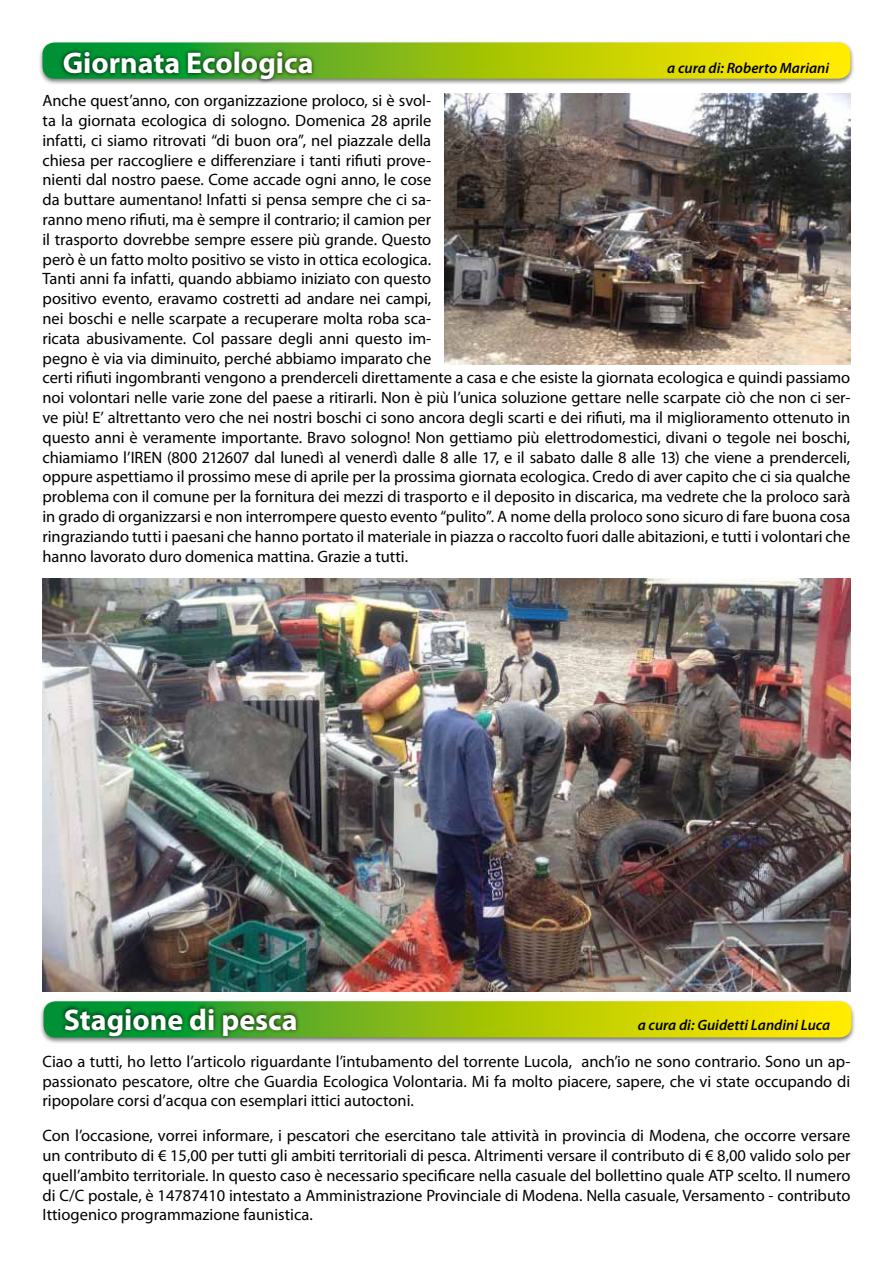
<style>
.page{position:relative;width:893px;height:1263px;background:#fff}
.page>*{position:absolute;margin:0;border:0;box-sizing:border-box;transform-origin:0 0}
.t1{font:700 30px "Myriad Pro";color:#fff}
.t2{font:16.5px/19.8px "Myriad Pro";letter-spacing:-.005em;color:#000;text-align:justify}
.t3{font:italic 600 15px "Myriad Pro";color:#000}
</style>
<div class="page">
<div style="left:38px;top:40px;width:817px;height:45px;background:#000;opacity:.55"></div>
<svg style="left:43px;top:43px;width:807px;height:36px;background:#b0c90b"></svg>
<div style="left:59px;top:47px;width:257px;height:36px;background:#000;opacity:.85"></div>
<img style="left:43px;top:579px;width:807px;height:412px">
<img style="left:444px;top:94px;width:406px;height:270px">
<div style="left:39px;top:999px;width:817px;height:45px;background:#000;opacity:.55"></div>
<svg style="left:44px;top:1001px;width:807px;height:36px;background:#b1ca0d"></svg>
<div style="left:61px;top:1004px;width:239px;height:36px;background:#000;opacity:.85"></div>
<h1 class="t1" style="left:63px;top:43px;width:252px">Giornata Ecologica</h1>
<p class="t3" style="left:667px;top:58px;width:164px">a cura di: Roberto Mariani</p>
<p class="t2" style="left:43px;top:91px;width:809px;text-align:left">Anche quest’anno, con organizzazione proloco, si è svol-<br>ta la giornata ecologica di sologno. Domenica 28 aprile<br>infatti, ci siamo ritrovati “di buon ora”, nel piazzale della<br>chiesa per raccogliere e differenziare i tanti rifiuti prove-<br>nienti dal nostro paese. Come accade ogni anno, le cose<br>da buttare aumentano! Infatti si pensa sempre che ci sa-<br>ranno meno rifiuti, ma è sempre il contrario; il camion per<br>il trasporto dovrebbe sempre essere più grande. Questo<br>però è un fatto molto positivo se visto in ottica ecologica.<br>Tanti anni fa infatti, quando abbiamo iniziato con questo<br>positivo evento, eravamo costretti ad andare nei campi,<br>nei boschi e nelle scarpate a recuperare molta roba sca-<br>ricata abusivamente. Col passare degli anni questo im-<br>pegno è via via diminuito, perché abbiamo imparato che<br>certi rifiuti ingombranti vengono a prenderceli direttamente a casa e che esiste la giornata ecologica e quindi passiamo noi volontari nelle varie zone del paese a ritirarli. Non è più l’unica soluzione gettare nelle scarpate ciò che non ci ser&shy;ve più! E’ altrettanto vero che nei nostri boschi ci sono ancora degli scarti e dei rifiuti, ma il miglioramento ottenuto in questo anni è veramente importante. Bravo sologno! Non gettiamo più elettrodomestici, divani o tegole nei boschi, chiamiamo l’IREN (800 212607 dal lunedì al venerdì dalle 8 alle 17, e il sabato dalle 8 alle 13) che viene a prenderceli, oppure aspettiamo il prossimo mese di aprile per la prossima giornata ecologica. Credo di aver capito che ci sia qualche problema con il comune per la fornitura dei mezzi di trasporto e il deposito in discarica, ma vedrete che la proloco sarà in grado di organizzarsi e non interrompere questo evento “pulito”. A nome della proloco sono sicuro di fare buona cosa ringraziando tutti i paesani che hanno portato il materiale in piazza o raccolto fuori dalle abitazioni, e tutti i volontari che hanno lavorato duro domenica mattina. Grazie a tutti.</p>
<h1 class="t1" style="left:64px;top:1000px;width:236px">Stagione di pesca</h1>
<p class="t3" style="left:638px;top:1015px;width:194px">a cura di: Guidetti Landini Luca</p>
<p class="t2" style="left:43px;top:1051px;width:809px">Ciao a tutti, ho letto l’articolo riguardante l’intubamento del torrente Lucola, anch’io ne sono contrario. Sono un ap&shy;passionato pescatore, oltre che Guardia Ecologica Volontaria. Mi fa molto piacere, sapere, che vi state occupando di ripopolare corsi d’acqua con esemplari ittici autoctoni.</p>
<p class="t2" style="left:43px;top:1125px;width:809px">Con l’occasione, vorrei informare, i pescatori che esercitano tale attività in provincia di Modena, che occorre versare un contributo di € 15,00 per tutti gli ambiti territoriali di pesca. Altrimenti versare il contributo di € 8,00 valido solo per quell’ambito territoriale. In questo caso è necessario specificare nella casuale del bollettino quale ATP scelto. Il numero di C/C postale, è 14787410 intestato a Amministrazione Provinciale di Modena. Nella casuale, Versamento - contributo Ittiogenico programmazione faunistica.</p>
</div>
